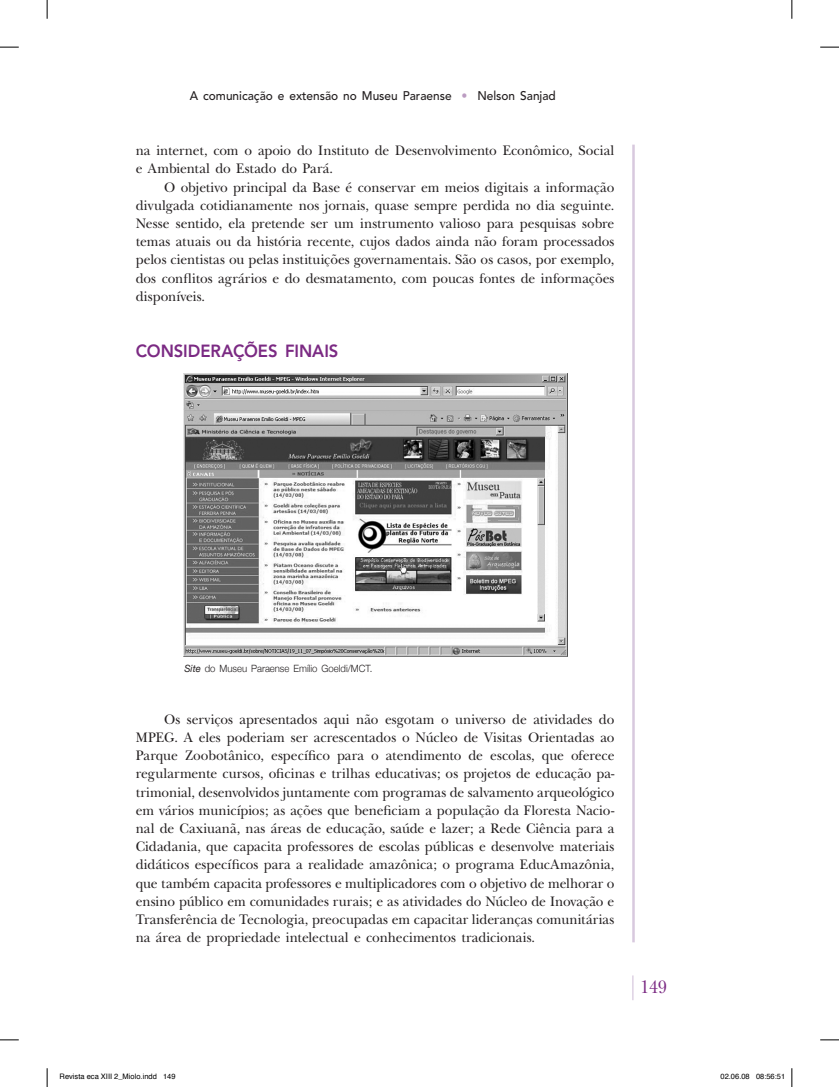
<style>
.page{position:relative;width:839px;height:1087px;background:#fff}
.page>*{position:absolute;margin:0;border:0;box-sizing:border-box;transform-origin:0 0}
.t1{font:18.75px "New Baskerville";color:#7b2a83;scale:.9 1}
.t2{font:800 17.5px "Avenir";color:#7b2a83;scale:.95 1}
.t3{font:14.38px/18.2px "New Baskerville";letter-spacing:-.005em;color:#231f20;text-align:justify;scale:.95 1}
.t4{font:500 12.5px "Avenir";color:#231f20;scale:.95 1}
.t5{font:300 10px "Helvetica Neue";color:#231f20;scale:.95 1}
.t6{font:7.5px "Helvetica";color:#000}
.s1{color:#bc9cc2}
.s2{font-weight:400;font-style:italic}
</style>
<div class="page">
<hr style="left:632px;top:145px;width:2px;height:797px;background:#d8c9de">
<svg style="left:632px;top:975px;width:1px;height:25px"></svg>
<img style="left:183px;top:374px;width:384px;height:282px">
<svg style="left:0;top:46px;width:19px;height:2px"></svg>
<svg style="left:820px;top:46px;width:18px;height:2px"></svg>
<svg style="left:0;top:1039px;width:19px;height:1px"></svg>
<svg style="left:820px;top:1039px;width:18px;height:1px"></svg>
<svg style="left:46px;top:0;width:2px;height:19px"></svg>
<svg style="left:46px;top:1068px;width:2px;height:18px"></svg>
<svg style="left:791px;top:0;width:1px;height:19px"></svg>
<svg style="left:791px;top:1068px;width:1px;height:18px"></svg>
<p class="t4" style="left:190px;top:88px;width:387px">A comunicação e extensão no Museu Paraense <span class="s1">•</span> Nelson Sanjad</p>
<p class="t3" style="left:136px;top:141px;width:505px">na internet, com o apoio do Instituto de Desenvolvimento Econômico, Social e Ambiental do Estado do Pará.</p>
<p class="t3" style="left:136px;top:178px;width:505px;text-indent:28px">O objetivo principal da Base é conservar em meios digitais a informação divulgada cotidianamente nos jornais, quase sempre perdida no dia seguinte.<br>Nesse sentido, ela pretende ser um instrumento valioso para pesquisas sobre temas atuais ou da história recente, cujos dados ainda não foram processados pelos cientistas ou pelas instituições governamentais. São os casos, por exemplo, dos conflitos agrários e do desmatamento, com poucas fontes de informações disponíveis.</p>
<p class="t2" style="left:136px;top:340px;width:24px">CONSIDERAÇ</p>
<p class="t2" style="left:244px;top:340px;width:54px">ÕES FINAIS</p>
<p class="t5" style="left:184px;top:662px;width:199px"><span class="s2">Site</span> do Museu Paraense Emílio Goeldi/MCT.</p>
<p class="t3" style="left:136px;top:710px;width:505px;text-indent:28px">Os serviços apresentados aqui não esgotam o universo de atividades do MPEG. A eles poderiam ser acrescentados o Núcleo de Visitas Orientadas ao Parque Zoobotânico, específico para o atendimento de escolas, que oferece regularmente cursos, oficinas e trilhas educativas; os projetos de educação pa&shy;trimonial, desenvolvidos juntamente com programas de salvamento arqueológico em vários municípios; as ações que beneficiam a população da Floresta Nacio&shy;nal de Caxiuanã, nas áreas de educação, saúde e lazer; a Rede Ciência para a Cidadania, que capacita professores de escolas públicas e desenvolve materiais didáticos específicos para a realidade amazônica; o programa EducAmazônia, que também capacita professores e multiplicadores com o objetivo de melhorar o ensino público em comunidades rurais; e as atividades do Núcleo de Inovação e Transferência de Tecnologia, preocupadas em capacitar lideranças comunitárias na área de propriedade intelectual e conhecimentos tradicionais.</p>
<h1 class="t1" style="left:640px;top:975px;width:31px">149</h1>
<p class="t6" style="left:60px;top:1070px;width:117px">Revista eca XIII 2_Miolo.indd 149</p>
<p class="t6" style="left:720px;top:1070px;width:66px">02.06.08 08:56:51</p>
</div>
